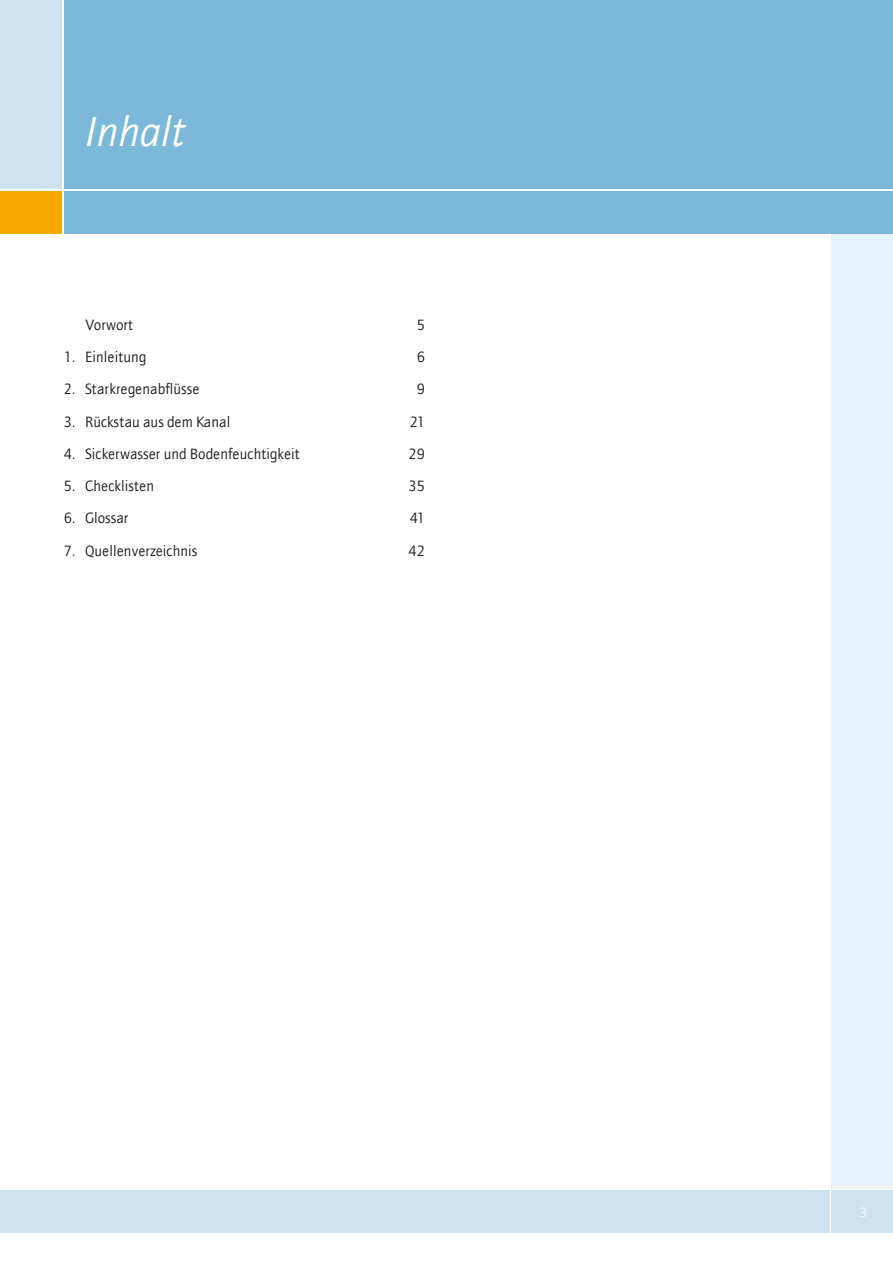
<style>
.page{position:relative;width:893px;height:1263px;background:#fff}
.page>*{position:absolute;margin:0;border:0;box-sizing:border-box;transform-origin:0 0}
.t1{font:italic 42px "ITC Quay Sans";color:#fff}
.t2{font:15px "ITC Quay Sans";color:#1a171c}
.t3{font:13.5px "ITC Quay Sans";color:#fff}
</style>
<div class="page">
<div style="left:0;top:1191px;width:829px;height:42px;background:#cee2f0"></div>
<div style="left:831px;top:1191px;width:62px;height:42px;background:#cee2f0"></div>
<div style="left:64px;top:0;width:829px;height:189px;background:#7cb8d9"></div>
<div style="left:64px;top:191px;width:829px;height:43px;background:#7cb8d9"></div>
<div style="left:0;top:0;width:62px;height:189px;background:#cee2f0"></div>
<div style="left:0;top:191px;width:62px;height:43px;background:#f7a800"></div>
<div style="left:831px;top:234px;width:62px;height:954px;background:#e7f2f9"></div>
<h1 class="t1" style="left:85px;top:106px;width:102px">Inhalt</h1>
<p class="t2" style="left:85px;top:316px;width:50px">Vorwort</p>
<p class="t2" style="left:417px;top:316px;width:10px">5</p>
<p class="t2" style="left:64px;top:348px;width:84px">1. Einleitung</p>
<p class="t2" style="left:417px;top:348px;width:10px">6</p>
<p class="t2" style="left:64px;top:380px;width:137px">2. Starkregenabflüsse</p>
<p class="t2" style="left:417px;top:380px;width:10px">9</p>
<p class="t2" style="left:64px;top:412px;width:168px">3. Rückstau aus dem Kanal</p>
<p class="t2" style="left:410px;top:412px;width:17px">21</p>
<p class="t2" style="left:64px;top:445px;width:238px">4. Sickerwasser und Bodenfeuchtigkeit</p>
<p class="t2" style="left:409px;top:445px;width:18px">29</p>
<p class="t2" style="left:64px;top:477px;width:92px">5. Checklisten</p>
<p class="t2" style="left:409px;top:477px;width:18px">35</p>
<p class="t2" style="left:64px;top:509px;width:66px">6. Glossar</p>
<p class="t2" style="left:410px;top:509px;width:17px">41</p>
<p class="t2" style="left:64px;top:541px;width:135px">7. Quellenverzeichnis</p>
<p class="t2" style="left:409px;top:541px;width:18px">42</p>
<p class="t3" style="left:860px;top:1204px;width:9px">3</p>
</div>
